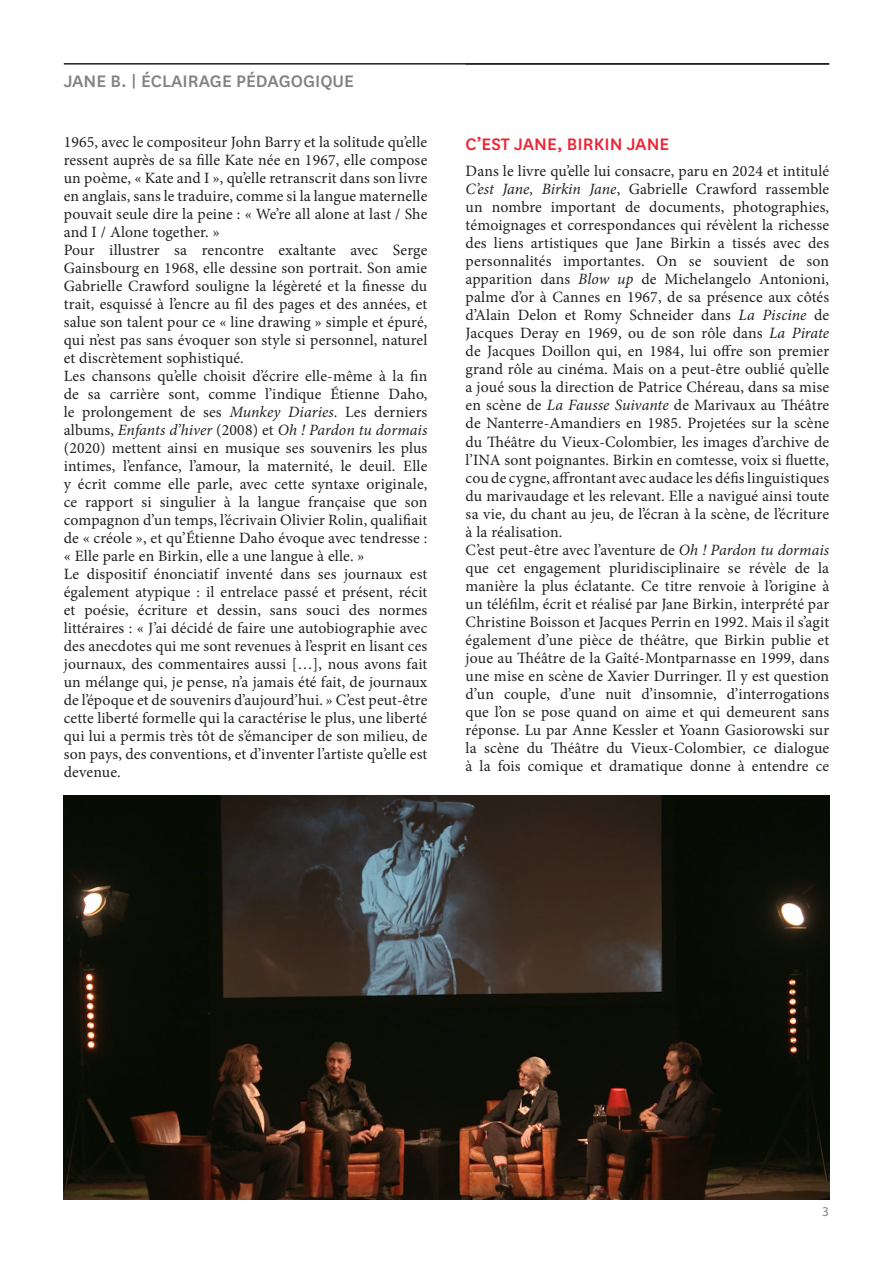
<style>
.page{position:relative;width:893px;height:1263px;background:#fff}
.page>*{position:absolute;margin:0;border:0;box-sizing:border-box;transform-origin:0 0}
.Inter{font:500 19.5px "National";color:#808285}
.Inter-2{font:500 19.5px "National";color:#ed2535}
.Texte_courant{font:15.75px/18px "Minion Pro";letter-spacing:.01em;color:#231f20;text-align:justify}
.t1{font:13.5px "Myriad Pro";color:#808285}
.s1{font-style:italic}
</style>
<div class="page">
<hr style="left:64px;top:63px;width:765px;height:2px;background:#231f20">
<img style="left:64px;top:796px;width:765px;height:403px">
<p class="Inter" style="left:64px;top:68px;width:292px">JANE B. | ÉCLAIRAGE PÉDAGOGIQUE</p>
<p class="Texte_courant" style="left:64px;top:133px;width:365px">1965, avec le compositeur John Barry et la solitude qu’elle ressent auprès de sa fille Kate née en 1967, elle compose un poème, « Kate and I », qu’elle retranscrit dans son livre en anglais, sans le traduire, comme si la langue maternelle pouvait seule dire la peine : « We’re all alone at last / She and I / Alone together. »</p>
<p class="Texte_courant" style="left:64px;top:241px;width:365px">Pour illustrer sa rencontre exaltante avec Serge Gainsbourg en 1968, elle dessine son portrait. Son amie Gabrielle Crawford souligne la légèreté et la finesse du trait, esquissé à l’encre au fil des pages et des années, et salue son talent pour ce « line drawing » simple et épuré, qui n’est pas sans évoquer son style si personnel, naturel et discrètement sophistiqué.</p>
<p class="Texte_courant" style="left:64px;top:367px;width:365px">Les chansons qu’elle choisit d’écrire elle-même à la fin de sa carrière sont, comme l’indique Étienne Daho, le prolongement de ses <span class="s1">Munkey Diaries</span>. Les derniers albums, <span class="s1">Enfants d’hiver</span> (2008) et <span class="s1">Oh ! Pardon tu dormais </span>(2020) mettent ainsi en musique ses souvenirs les plus intimes, l’enfance, l’amour, la maternité, le deuil. Elle y écrit comme elle parle, avec cette syntaxe originale, ce rapport si singulier à la langue française que son compagnon d’un temps, l’écrivain Olivier Rolin, qualifiait de « créole », et qu’Étienne Daho évoque avec tendresse : « Elle parle en Birkin, elle a une langue à elle. »</p>
<p class="Texte_courant" style="left:64px;top:565px;width:365px">Le dispositif énonciatif inventé dans ses journaux est également atypique : il entrelace passé et présent, récit et poésie, écriture et dessin, sans souci des normes littéraires : « J’ai décidé de faire une autobiographie avec des anecdotes qui me sont revenues à l’esprit en lisant ces journaux, des commentaires aussi […], nous avons fait un mélange qui, je pense, n’a jamais été fait, de journaux de l’époque et de souvenirs d’aujourd’hui. » C’est peut-être cette liberté formelle qui la caractérise le plus, une liberté qui lui a permis très tôt de s’émanciper de son milieu, de son pays, des conventions, et d’inventer l’artiste qu’elle est devenue.</p>
<p class="Inter-2" style="left:466px;top:131px;width:205px">C’EST JANE, BIRKIN JANE</p>
<p class="Texte_courant" style="left:466px;top:162px;width:365px">Dans le livre qu’elle lui consacre, paru en 2024 et intitulé <span class="s1">C’est Jane, Birkin Jane</span>, Gabrielle Crawford rassemble un nombre important de documents, photographies, témoignages et correspondances qui révèlent la richesse des liens artistiques que Jane Birkin a tissés avec des personnalités importantes. On se souvient de son apparition dans <span class="s1">Blow up</span> de Michelangelo Antonioni, palme d’or à Cannes en 1967, de sa présence aux côtés d’Alain Delon et Romy Schneider dans <span class="s1">La Piscine</span> de Jacques Deray en 1969, ou de son rôle dans <span class="s1">La Pirate </span>de Jacques Doillon qui, en 1984, lui offre son premier grand rôle au cinéma. Mais on a peut-être oublié qu’elle a joué sous la direction de Patrice Chéreau, dans sa mise en scène de <span class="s1">La Fausse Suivante</span> de Marivaux au Théâtre de Nanterre-Amandiers en 1985. Projetées sur la scène du Théâtre du Vieux-Colombier, les images d’archive de l’INA sont poignantes. Birkin en comtesse, voix si fluette, cou de cygne, affrontant avec audace les défis linguistiques du marivaudage et les relevant. Elle a navigué ainsi toute sa vie, du chant au jeu, de l’écran à la scène, de l’écriture à la réalisation.</p>
<p class="Texte_courant" style="left:466px;top:540px;width:365px">C’est peut-être avec l’aventure de <span class="s1">Oh ! Pardon tu dormais </span>que cet engagement pluridisciplinaire se révèle de la manière la plus éclatante. Ce titre renvoie à l’origine à un téléfilm, écrit et réalisé par Jane Birkin, interprété par Christine Boisson et Jacques Perrin en 1992. Mais il s’agit également d’une pièce de théâtre, que Birkin publie et joue au Théâtre de la Gaîté-Montparnasse en 1999, dans une mise en scène de Xavier Durringer. Il y est question d’un couple, d’une nuit d’insomnie, d’interrogations que l’on se pose quand on aime et qui demeurent sans réponse. Lu par Anne Kessler et Yoann Gasiorowski sur la scène du Théâtre du Vieux-Colombier, ce dialogue à la fois comique et dramatique donne à entendre ce</p>
<p class="t1" style="left:822px;top:1203px;width:8px">3</p>
</div>
